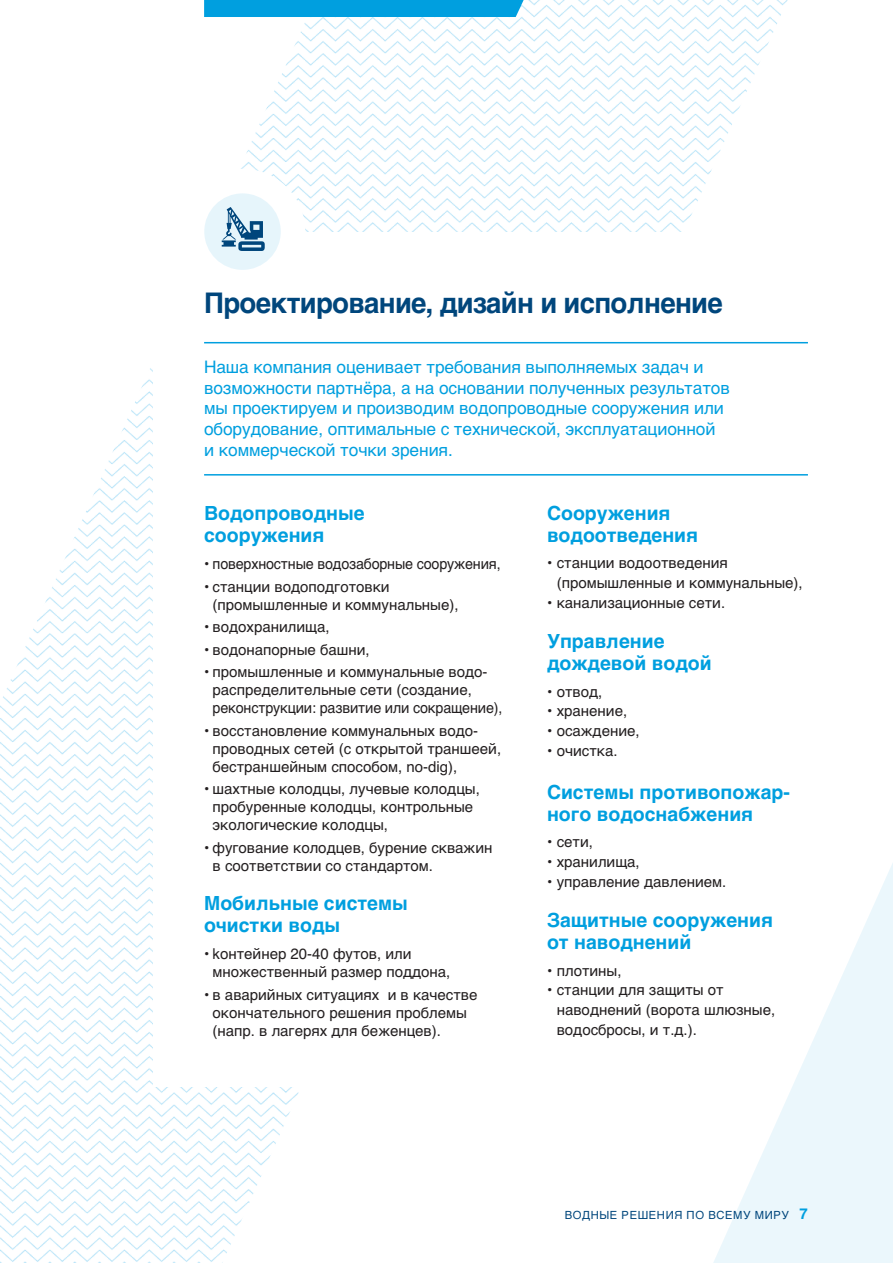
<style>
.page{position:relative;width:893px;height:1263px;background:#fff}
.page>*{position:absolute;margin:0;border:0;box-sizing:border-box;transform-origin:0 0}
.t1{font:700 28.5px "Helvetica";letter-spacing:-.025em;color:#00467c}
.t2{font:700 19.5px/22.8px "Helvetica";color:#009fdf}
.t3{font:17.25px/20.7px "Helvetica";letter-spacing:-.005em;color:#009fdf}
.t4{font:15px/18px "Helvetica";color:#231f20}
.t5{font:11.25px "Helvetica";letter-spacing:.05em;color:#00467c}
.s1{font-weight:700;font-size:15px;color:#009fdf}
</style>
<div class="page">
<svg style="left:788px;top:863px;width:105px;height:400px;fill:#ebf7fc"></svg>
<img style="left:0;top:0;width:788px;height:1263px">
<div style="left:179px;top:169px;width:126px;height:126px;background:#fff;border-radius:50%"></div>
<div style="left:154px;top:232px;width:587px;height:854px;background:#fff"></div>
<div style="left:204px;top:193px;width:77px;height:77px;background:#e6f5fb;border-radius:50%"></div>
<svg style="left:222px;top:207px;width:43px;height:44px"></svg>
<hr style="left:204px;top:342px;width:604px;height:1px;background:#009fdf">
<hr style="left:204px;top:474px;width:604px;height:2px;background:#009fdf">
<div style="left:204px;top:0;width:326px;height:17px;background:#009fdf"></div>
<h1 class="t1" style="left:204px;top:287px;width:520px">Проектирование, дизайн и исполнение</h1>
<p class="t3" style="left:204px;top:357px;width:527px">Наша компания оценивает требования выполняемых задач и возможности партнёра, а на основании полученных результатов мы проектируем и производим водопроводные сооружения или оборудованиe, оптимальные с технической, эксплуатационной<br>и коммерческой точки зрения.</p>
<h2 class="t2" style="left:204px;top:501px;width:162px">Водопроводные сооружения</h2>
<p class="t4" style="left:204px;top:555px;width:298px">• поверхностные водозаборные сооружения,</p>
<p class="t4" style="left:213px;top:577px;width:247px;text-indent:-9px">• станции водoподгoтовки (промышленные и коммунальные),</p>
<p class="t4" style="left:204px;top:618px;width:127px">• водохранилища,</p>
<p class="t4" style="left:204px;top:640px;width:167px">• водонапорные башни,</p>
<p class="t4" style="left:213px;top:663px;width:291px;text-indent:-9px">• промышленные и коммунальные водо&shy;распределительные сети (создание, реконструкции: развитие или сокращение),</p>
<p class="t4" style="left:213px;top:721px;width:290px;text-indent:-9px">• восстановление коммунальных водо&shy;проводных сетей (с открытой траншеей, бестраншейным способом, no-dig),</p>
<p class="t4" style="left:213px;top:780px;width:269px;text-indent:-9px">• шахтные колодцы, лучевые колодцы, пробуренные колодцы, контрольныe экологические колодцы,</p>
<p class="t4" style="left:213px;top:838px;width:281px;text-indent:-9px">• фугование колодцев, бурение скважин в соответствии со стандартом.</p>
<h2 class="t2" style="left:204px;top:891px;width:205px">Мобильные системы очистки воды</h2>
<p class="t4" style="left:213px;top:945px;width:239px;text-indent:-8px">• kонтейнер 20-40 футов, или множественный размер поддона,</p>
<p class="t4" style="left:213px;top:985px;width:266px;text-indent:-8px">• в аварийных ситуациях и в качестве окончательного решения проблемы (напр. в лагерях для беженцев).</p>
<h2 class="t2" style="left:547px;top:501px;width:153px">Сооружения водooтведения</h2>
<p class="t4" style="left:557px;top:553px;width:247px;line-height:19.8px;text-indent:-10px">• станции водooтвeдения (промышленные и коммунальные),</p>
<p class="t4" style="left:547px;top:594px;width:180px">• канализационные сети.</p>
<h2 class="t2" style="left:547px;top:629px;width:166px">Управление дождевой водой</h2>
<p class="t4" style="left:547px;top:682px;width:57px">• отвод,</p>
<p class="t4" style="left:547px;top:702px;width:82px">• хранение,</p>
<p class="t4" style="left:547px;top:722px;width:94px">• осаждение,</p>
<p class="t4" style="left:547px;top:742px;width:72px">• очисткa.</p>
<h2 class="t2" style="left:547px;top:780px;width:244px">Системы противопожар&shy;ного водоснабжения</h2>
<p class="t4" style="left:547px;top:833px;width:48px">• сети,</p>
<p class="t4" style="left:547px;top:853px;width:94px">• хранилища,</p>
<p class="t4" style="left:547px;top:873px;width:181px">• управление давлением.</p>
<h2 class="t2" style="left:547px;top:908px;width:228px">Защитные сооружения от наводнений</h2>
<p class="t4" style="left:547px;top:961px;width:76px">• плотины,</p>
<p class="t4" style="left:557px;top:980px;width:220px;line-height:19.8px;text-indent:-10px">• станции для защиты от наводнений (ворота шлюзные, водосбросы, и т.д.).</p>
<p class="t5" style="left:565px;top:1208px;width:245px">ВОДНЫЕ РЕШЕНИЯ ПО ВСЕМУ МИРУ <span class="s1">7</span></p>
</div>
